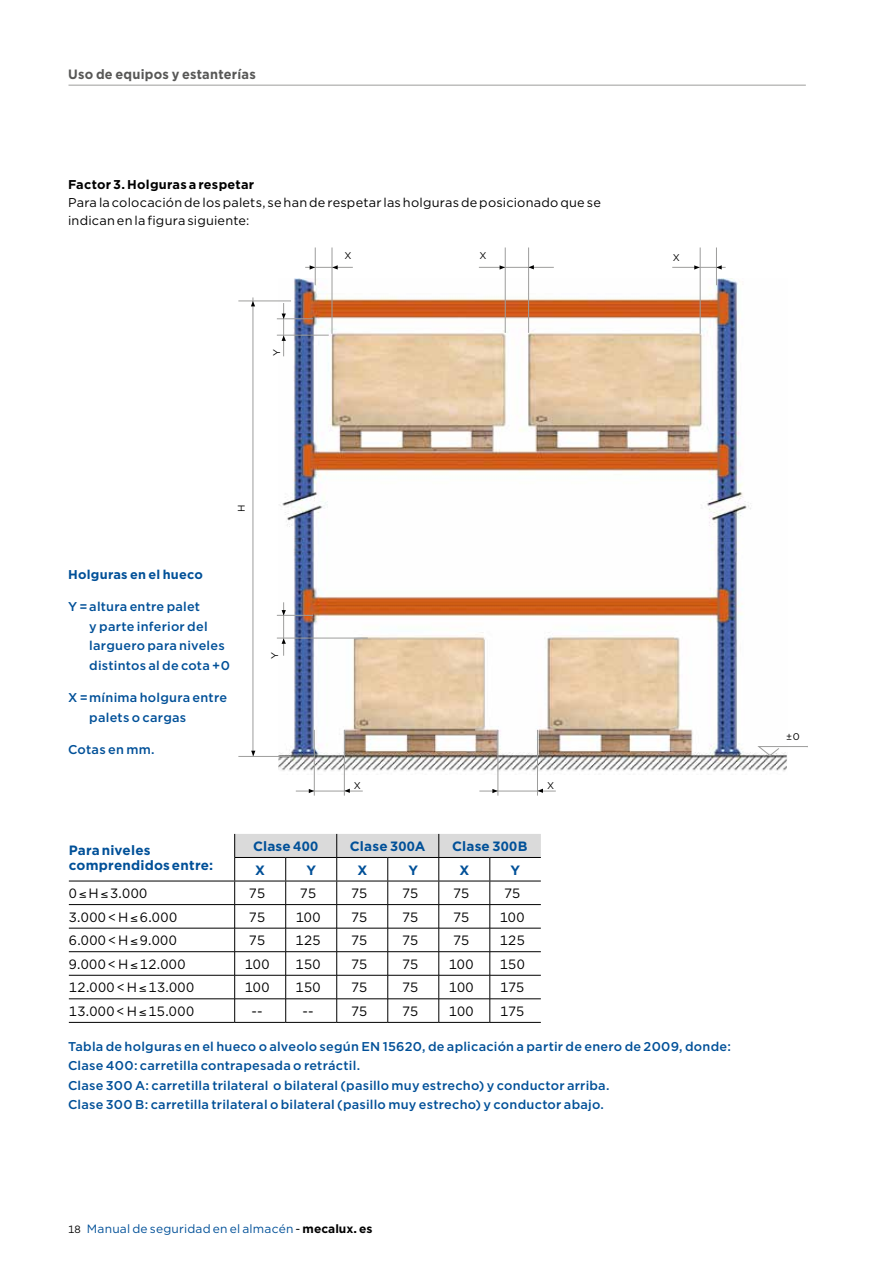
<style>
.page{position:relative;width:893px;height:1263px;background:#fff}
.page>*{position:absolute;margin:0;border:0;box-sizing:border-box;transform-origin:0 0}
.t1{font:13.5px "Gotham";letter-spacing:.025em;color:#000}
.t2{font:700 13.5px/15px "Gotham";letter-spacing:.015em;color:#005098}
.t3{font:700 13.5px "Gotham";letter-spacing:.015em;color:#575756;scale:.95 1}
.t4{font:500 12.75px/19.5px "Gotham";letter-spacing:.02em;color:#005098}
.t5{font:12.75px/18px "Gotham";letter-spacing:.015em;color:#000}
.t6{font:700 12.75px "Gotham";letter-spacing:.02em;color:#000}
.t7{font:700 12.75px "Gotham";letter-spacing:.02em;color:#005098}
.t8{font:12px "Gotham";letter-spacing:.02em;color:#005098}
.t9{font:9.75px "Gotham";color:#000}
.s1{font-size:10.5px;color:#000}
.s2{color:#000}
.s3{font-weight:700;color:#000}
</style>
<div class="page">
<hr style="left:68px;top:85px;width:738px;height:1px;background:#9d9d9c">
<img style="left:278px;top:278px;width:509px;height:497px">
<hr style="left:69px;top:904px;width:166px;height:1px;background:#000">
<hr style="left:69px;top:928px;width:166px;height:1px;background:#000">
<hr style="left:69px;top:951px;width:166px;height:1px;background:#000">
<hr style="left:69px;top:975px;width:166px;height:1px;background:#000">
<hr style="left:69px;top:998px;width:166px;height:1px;background:#000">
<hr style="left:69px;top:1022px;width:166px;height:1px;background:#000">
<hr style="left:235px;top:1022px;width:51px;height:1px;background:#000">
<hr style="left:286px;top:1022px;width:51px;height:1px;background:#000">
<hr style="left:337px;top:1022px;width:51px;height:1px;background:#000">
<hr style="left:388px;top:1022px;width:51px;height:1px;background:#000">
<hr style="left:439px;top:1022px;width:51px;height:1px;background:#000">
<hr style="left:490px;top:1022px;width:51px;height:1px;background:#000">
<svg style="left:234px;top:834px;width:307px;height:188px"></svg>
<hr style="left:69px;top:881px;width:166px;height:1px;background:#000">
<hr style="left:235px;top:881px;width:51px;height:1px;background:#000">
<hr style="left:286px;top:881px;width:51px;height:1px;background:#000">
<hr style="left:337px;top:881px;width:51px;height:1px;background:#000">
<hr style="left:388px;top:881px;width:51px;height:1px;background:#000">
<hr style="left:439px;top:881px;width:51px;height:1px;background:#000">
<hr style="left:490px;top:881px;width:51px;height:1px;background:#000">
<hr style="left:332px;top:247px;width:1px;height:87px;background:#9d9d9c">
<hr style="left:253px;top:297px;width:1px;height:459px;background:#9d9d9c">
<hr style="left:700px;top:247px;width:1px;height:87px;background:#9d9d9c">
<hr style="left:315px;top:247px;width:1px;height:38px;background:#9d9d9c">
<hr style="left:716px;top:247px;width:1px;height:38px;background:#9d9d9c">
<hr style="left:505px;top:247px;width:1px;height:86px;background:#9d9d9c">
<hr style="left:528px;top:247px;width:1px;height:86px;background:#9d9d9c">
<hr style="left:344px;top:730px;width:1px;height:66px;background:#9d9d9c">
<hr style="left:314px;top:730px;width:1px;height:66px;background:#9d9d9c">
<hr style="left:537px;top:730px;width:1px;height:66px;background:#9d9d9c">
<hr style="left:498px;top:730px;width:1px;height:66px;background:#9d9d9c">
<hr style="left:238px;top:301px;width:53px;height:1px;background:#9d9d9c">
<hr style="left:238px;top:756px;width:53px;height:1px;background:#9d9d9c">
<hr style="left:296px;top:791px;width:67px;height:1px;background:#9d9d9c">
<hr style="left:479px;top:791px;width:77px;height:1px;background:#9d9d9c">
<hr style="left:305px;top:267px;width:48px;height:1px;background:#9d9d9c">
<hr style="left:672px;top:267px;width:54px;height:1px;background:#9d9d9c">
<hr style="left:502px;top:267px;width:52px;height:1px;background:#9d9d9c">
<svg style="left:758px;top:746px;width:50px;height:10px"></svg>
<svg style="left:332px;top:265px;width:6px;height:4px"></svg>
<svg style="left:716px;top:265px;width:6px;height:4px"></svg>
<svg style="left:479px;top:265px;width:26px;height:5px"></svg>
<svg style="left:309px;top:789px;width:5px;height:4px"></svg>
<svg style="left:492px;top:789px;width:6px;height:4px"></svg>
<svg style="left:344px;top:789px;width:6px;height:4px"></svg>
<svg style="left:538px;top:789px;width:5px;height:4px"></svg>
<svg style="left:694px;top:265px;width:6px;height:5px"></svg>
<svg style="left:310px;top:265px;width:5px;height:5px"></svg>
<svg style="left:528px;top:265px;width:6px;height:4px"></svg>
<hr style="left:283px;top:303px;width:1px;height:53px;background:#9d9d9c">
<hr style="left:277px;top:319px;width:36px;height:1px;background:#9d9d9c">
<hr style="left:277px;top:335px;width:52px;height:1px;background:#9d9d9c">
<svg style="left:282px;top:335px;width:4px;height:6px"></svg>
<svg style="left:282px;top:314px;width:4px;height:5px"></svg>
<svg style="left:251px;top:301px;width:4px;height:5px"></svg>
<svg style="left:251px;top:751px;width:4px;height:5px"></svg>
<hr style="left:283px;top:602px;width:1px;height:54px;background:#9d9d9c">
<hr style="left:277px;top:615px;width:36px;height:1px;background:#9d9d9c">
<hr style="left:277px;top:638px;width:91px;height:1px;background:#9d9d9c">
<svg style="left:282px;top:638px;width:4px;height:6px"></svg>
<svg style="left:282px;top:610px;width:4px;height:5px"></svg>
<p class="t3" style="left:68px;top:66px;width:199px">Uso de equipos y estanterías</p>
<p class="t6" style="left:68px;top:176px;width:188px">Factor 3. Holguras a respetar</p>
<p class="t5" style="left:68px;top:193px;width:534px">Para la colocación de los palets, se han de respetar las holguras de posicionado que se indican en la figura siguiente:</p>
<p class="t9" style="left:270px;top:356px;width:8px;rotate:-90deg">Y</p>
<p class="t9" style="left:344px;top:249px;width:9px">X</p>
<p class="t9" style="left:480px;top:249px;width:9px">X</p>
<p class="t9" style="left:673px;top:252px;width:9px">X</p>
<p class="t9" style="left:235px;top:512px;width:9px;rotate:-90deg">H</p>
<p class="t7" style="left:68px;top:566px;width:137px">Holguras en el hueco</p>
<p class="t4" style="left:89px;top:597px;width:142px;text-indent:-21px">Y =altura entre palet<br>y parte inferior del larguero para niveles distintos al de cota +0</p>
<p class="t4" style="left:89px;top:688px;width:139px;text-indent:-21px">X =mínima holgura entre palets o cargas</p>
<p class="t4" style="left:68px;top:739px;width:88px">Cotas en mm.</p>
<p class="t9" style="left:269px;top:659px;width:8px;rotate:-90deg">Y</p>
<p class="t9" style="left:354px;top:779px;width:9px">X</p>
<p class="t9" style="left:547px;top:779px;width:9px">X</p>
<p class="t2" style="left:69px;top:843px;width:146px">Para niveles comprendidos entre:</p>
<p class="t2" style="left:253px;top:839px;width:67px">Clase 400</p>
<p class="t2" style="left:350px;top:839px;width:77px">Clase 300A</p>
<p class="t2" style="left:452px;top:839px;width:77px">Clase 300B</p>
<p class="t2" style="left:255px;top:862px;width:11px">X</p>
<p class="t2" style="left:306px;top:862px;width:11px">Y</p>
<p class="t2" style="left:357px;top:862px;width:11px">X</p>
<p class="t2" style="left:408px;top:862px;width:11px">Y</p>
<p class="t2" style="left:459px;top:862px;width:11px">X</p>
<p class="t2" style="left:510px;top:862px;width:11px">Y</p>
<p class="t1" style="left:69px;top:885px;width:80px">0 ≤ H ≤ 3.000</p>
<p class="t1" style="left:249px;top:885px;width:18px">75</p>
<p class="t1" style="left:300px;top:885px;width:18px">75</p>
<p class="t1" style="left:351px;top:885px;width:18px">75</p>
<p class="t1" style="left:402px;top:885px;width:18px">75</p>
<p class="t1" style="left:453px;top:885px;width:18px">75</p>
<p class="t1" style="left:504px;top:885px;width:18px">75</p>
<p class="t1" style="left:69px;top:908px;width:110px">3.000 &lt; H ≤ 6.000</p>
<p class="t1" style="left:249px;top:908px;width:18px">75</p>
<p class="t1" style="left:296px;top:908px;width:26px">100</p>
<p class="t1" style="left:351px;top:908px;width:18px">75</p>
<p class="t1" style="left:402px;top:908px;width:18px">75</p>
<p class="t1" style="left:453px;top:908px;width:18px">75</p>
<p class="t1" style="left:500px;top:908px;width:26px">100</p>
<p class="t1" style="left:69px;top:932px;width:110px">6.000 &lt; H ≤ 9.000</p>
<p class="t1" style="left:249px;top:932px;width:18px">75</p>
<p class="t1" style="left:296px;top:932px;width:27px">125</p>
<p class="t1" style="left:351px;top:932px;width:18px">75</p>
<p class="t1" style="left:402px;top:932px;width:18px">75</p>
<p class="t1" style="left:453px;top:932px;width:18px">75</p>
<p class="t1" style="left:500px;top:932px;width:27px">125</p>
<p class="t1" style="left:69px;top:955px;width:118px">9.000 &lt; H ≤ 12.000</p>
<p class="t1" style="left:245px;top:955px;width:26px">100</p>
<p class="t1" style="left:296px;top:955px;width:27px">150</p>
<p class="t1" style="left:351px;top:955px;width:18px">75</p>
<p class="t1" style="left:402px;top:955px;width:18px">75</p>
<p class="t1" style="left:449px;top:955px;width:26px">100</p>
<p class="t1" style="left:500px;top:955px;width:27px">150</p>
<p class="t1" style="left:69px;top:979px;width:127px">12.000 &lt; H ≤ 13.000</p>
<p class="t1" style="left:245px;top:979px;width:26px">100</p>
<p class="t1" style="left:296px;top:979px;width:27px">150</p>
<p class="t1" style="left:351px;top:979px;width:18px">75</p>
<p class="t1" style="left:402px;top:979px;width:18px">75</p>
<p class="t1" style="left:449px;top:979px;width:26px">100</p>
<p class="t1" style="left:500px;top:979px;width:26px">175</p>
<p class="t1" style="left:69px;top:1002px;width:127px">13.000 &lt; H ≤ 15.000</p>
<p class="t1" style="left:251px;top:1002px;width:13px">--</p>
<p class="t1" style="left:303px;top:1002px;width:13px">--</p>
<p class="t1" style="left:351px;top:1002px;width:18px">75</p>
<p class="t1" style="left:402px;top:1002px;width:18px">75</p>
<p class="t1" style="left:449px;top:1002px;width:26px">100</p>
<p class="t1" style="left:500px;top:1002px;width:26px">175</p>
<p class="t4" style="left:68px;top:1036px;width:664px">Tabla de holguras en el hueco o alveolo según EN 15620, de aplicación a partir de enero de 2009, donde:<br>Clase 400: carretilla contrapesada o retráctil.<br>Clase 300 A: carretilla trilateral o bilateral (pasillo muy estrecho) y conductor arriba.<br>Clase 300 B: carretilla trilateral o bilateral (pasillo muy estrecho) y conductor abajo.</p>
<p class="t8" style="left:68px;top:1221px;width:306px"><span class="s1">18</span> Manual de seguridad en el almacén <span class="s2">-</span> <span class="s3">mecalux. es</span></p>
<p class="t9" style="left:786px;top:731px;width:15px">±0</p>
</div>
